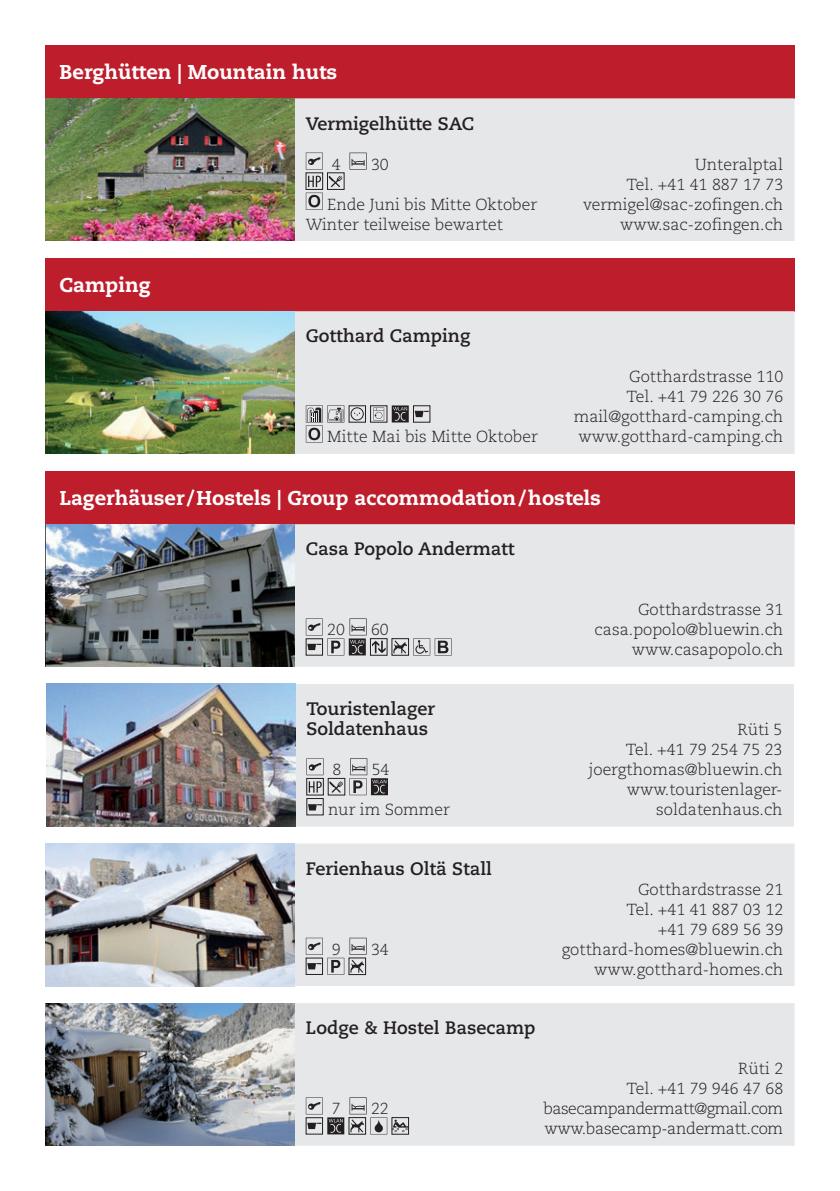
<style>
.page{position:relative;width:840px;height:1191px;background:#fff}
.page>*{position:absolute;margin:0;border:0;box-sizing:border-box;transform-origin:0 0}
.t1{font:800 20px "Caecilia LT Std";color:#fff}
.t2{font:700 18px/20px "Caecilia LT Std";color:#231f20}
.t3{font:300 16px/20px "Caecilia LT Std";color:#231f20;text-align:right}
.t4{font:300 16px/20px "Caecilia LT Std";letter-spacing:-.02em;color:#231f20;text-align:right}
</style>
<div class="page">
<div style="left:294px;top:1003px;width:500px;height:142px;background:#e6e7e9"></div>
<img style="left:45px;top:1003px;width:249px;height:142px">
<svg style="left:305px;top:1097px;width:103px;height:37px"></svg>
<div style="left:294px;top:843px;width:500px;height:143px;background:#e6e7e9"></div>
<img style="left:45px;top:843px;width:249px;height:143px">
<svg style="left:305px;top:937px;width:61px;height:37px"></svg>
<div style="left:45px;top:45px;width:749px;height:53px;background:#be1d2c"></div>
<div style="left:294px;top:98px;width:500px;height:143px;background:#e6e7e9"></div>
<img style="left:45px;top:98px;width:249px;height:143px">
<svg style="left:305px;top:153px;width:17px;height:17px"></svg>
<svg style="left:349px;top:153px;width:17px;height:17px"></svg>
<div style="left:305px;top:173px;width:17px;height:17px;border:1px solid #231f20"></div>
<svg style="left:308px;top:176px;width:13px;height:11px"></svg>
<div style="left:327px;top:173px;width:17px;height:17px;border:1px solid #231f20"></div>
<svg style="left:328px;top:176px;width:14px;height:11px"></svg>
<svg style="left:305px;top:193px;width:17px;height:17px"></svg>
<div style="left:45px;top:258px;width:749px;height:53px;background:#be1d2c"></div>
<div style="left:294px;top:311px;width:500px;height:143px;background:#e6e7e9"></div>
<img style="left:45px;top:311px;width:249px;height:143px">
<div style="left:348px;top:405px;width:17px;height:17px;border:1px solid #231f20"></div>
<div style="left:350px;top:407px;width:13px;height:13px;border:1px solid #231f20;border-radius:50%"></div>
<svg style="left:354px;top:412px;width:6px;height:3px"></svg>
<div style="left:370px;top:405px;width:17px;height:17px;border:1px solid #231f20"></div>
<svg style="left:373px;top:407px;width:11px;height:13px"></svg>
<svg style="left:391px;top:405px;width:17px;height:17px"></svg>
<div style="left:413px;top:405px;width:17px;height:17px;border:1px solid #231f20"></div>
<svg style="left:414px;top:411px;width:14px;height:6px"></svg>
<svg style="left:305px;top:405px;width:39px;height:37px"></svg>
<div style="left:45px;top:471px;width:749px;height:53px;background:#be1d2c"></div>
<div style="left:294px;top:524px;width:500px;height:143px;background:#e6e7e9"></div>
<img style="left:45px;top:524px;width:249px;height:143px">
<svg style="left:305px;top:618px;width:61px;height:37px"></svg>
<div style="left:370px;top:638px;width:17px;height:17px;border:1px solid #231f20"></div>
<svg style="left:372px;top:640px;width:13px;height:13px"></svg>
<svg style="left:393px;top:640px;width:14px;height:13px"></svg>
<svg style="left:413px;top:638px;width:38px;height:17px"></svg>
<div style="left:295px;top:684px;width:498px;height:142px;background:#e6e7e9"></div>
<img style="left:46px;top:684px;width:249px;height:142px">
<svg style="left:306px;top:758px;width:17px;height:17px"></svg>
<div style="left:306px;top:778px;width:17px;height:17px;border:1px solid #231f20"></div>
<svg style="left:308px;top:781px;width:13px;height:11px"></svg>
<div style="left:328px;top:778px;width:17px;height:17px;border:1px solid #231f20"></div>
<svg style="left:329px;top:781px;width:14px;height:11px"></svg>
<svg style="left:349px;top:758px;width:39px;height:37px"></svg>
<div style="left:306px;top:798px;width:17px;height:17px;border:1px solid #231f20"></div>
<svg style="left:308px;top:804px;width:14px;height:6px"></svg>
<p class="t1" style="left:60px;top:60px;width:279px">Berghütten | Mountain huts</p>
<p class="t2" style="left:305px;top:114px;width:170px">Vermigelhütte SAC</p>
<p class="t3" style="left:331px;top:154px;width:10px">4</p>
<p class="t3" style="left:371px;top:154px;width:19px">30</p>
<p class="t3" style="left:305px;top:194px;width:233px;text-align:left;text-indent:21px">Ende Juni bis Mitte Oktober<br>Winter teilweise bewartet</p>
<p class="t1" style="left:60px;top:273px;width:93px">Camping</p>
<p class="t2" style="left:305px;top:326px;width:166px">Gotthard Camping</p>
<p class="t3" style="left:327px;top:427px;width:212px">Mitte Mai bis Mitte Oktober</p>
<p class="t3" style="left:582px;top:154px;width:201px">Unteralptal<br>Tel. +41 41 887 17 73 vermigel@sac-zofingen.ch www.sac-zofingen.ch</p>
<p class="t3" style="left:573px;top:367px;width:211px">Gotthardstrasse 110<br>Tel. +41 79 226 30 76 mail@gotthard-camping.ch www.gotthard-camping.ch</p>
<p class="t1" style="left:60px;top:486px;width:542px">Lagerhäuser /Hostels | Group accommodation/hostels</p>
<p class="t2" style="left:305px;top:539px;width:210px">Casa Popolo Andermatt</p>
<p class="t3" style="left:327px;top:620px;width:19px">20</p>
<p class="t3" style="left:371px;top:620px;width:19px">60</p>
<p class="t2" style="left:306px;top:699px;width:130px">Touristenlager<br>Soldatenhaus</p>
<p class="t3" style="left:332px;top:760px;width:10px">8</p>
<p class="t3" style="left:371px;top:760px;width:19px">54</p>
<p class="t3" style="left:328px;top:800px;width:123px">nur im Sommer</p>
<p class="t3" style="left:594px;top:600px;width:190px">Gotthardstrasse 31 casa.popolo@bluewin.ch www.casapopolo.ch</p>
<p class="t3" style="left:588px;top:720px;width:195px">Rüti 5<br>Tel. +41 79 254 75 23 joergthomas@bluewin.ch www.touristenlager&shy;soldatenhaus.ch</p>
<p class="t2" style="left:305px;top:858px;width:187px">Ferienhaus Oltä Stall</p>
<p class="t3" style="left:331px;top:939px;width:10px">9</p>
<p class="t3" style="left:371px;top:939px;width:19px">34</p>
<p class="t3" style="left:561px;top:879px;width:223px">Gotthardstrasse 21<br>Tel. +41 41 887 03 12<br>+41 79 689 56 39 gotthard-homes@bluewin.ch www.gotthard-homes.ch</p>
<p class="t2" style="left:305px;top:1018px;width:231px">Lodge &amp; Hostel Basecamp</p>
<p class="t3" style="left:331px;top:1099px;width:10px">7</p>
<p class="t3" style="left:371px;top:1099px;width:19px">22</p>
<p class="t4" style="left:543px;top:1059px;width:241px">Rüti 2<br>Tel. +41 79 946 47 68 basecampandermatt@gmail.com www.basecamp-andermatt.com</p>
</div>
